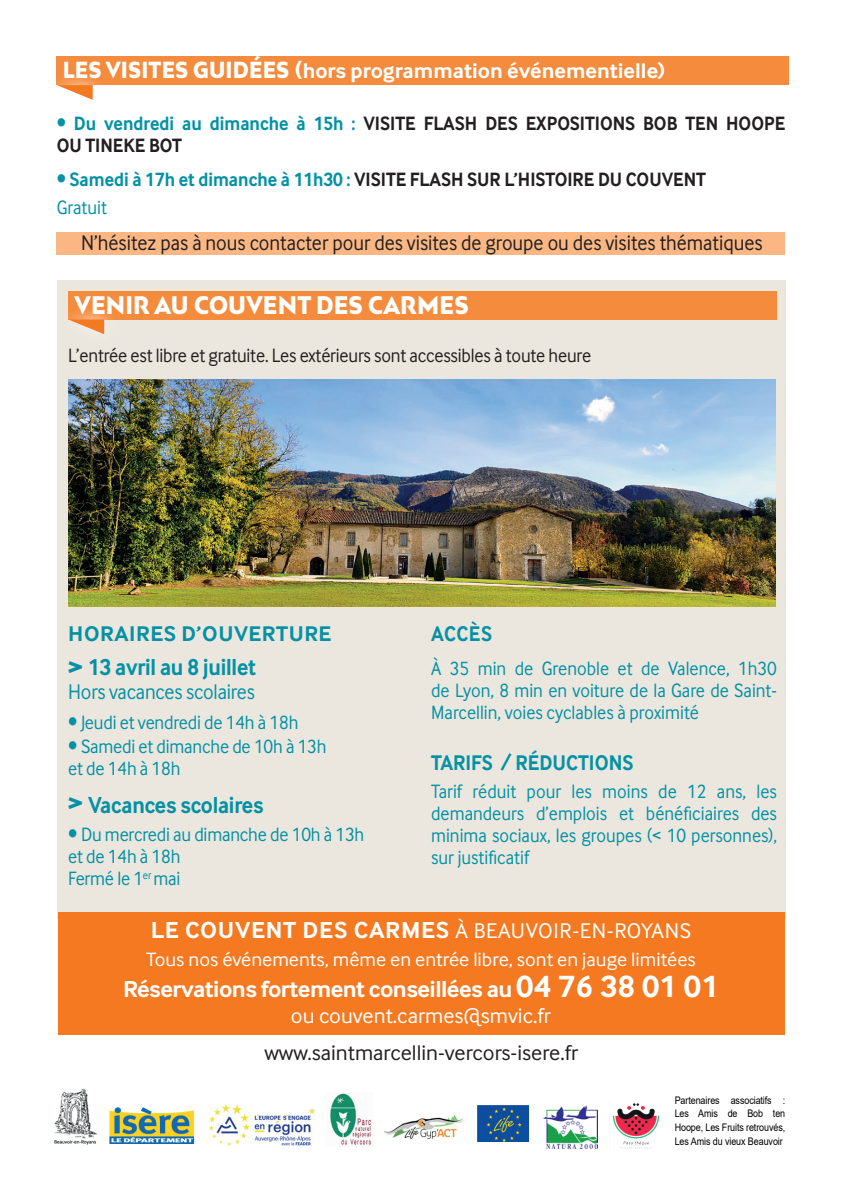
<style>
.page{position:relative;width:842px;height:1191px;background:#fff}
.page>*{position:absolute;margin:0;border:0;box-sizing:border-box;transform-origin:0 0}
.t1{font:700 24px "Inter Face";letter-spacing:-.02em;color:#fff}
.t2{font:700 24px "Inter Face";letter-spacing:-.01em;color:#0391a5;scale:.9 1}
.t3{font:900 24px "Bw Mitga";letter-spacing:.01em;color:#fff;scale:.9 1}
.t4{font:22px "Inter Face";color:#231f20;scale:.9 1}
.t5{font:700 22px "Inter Face";color:#fff}
.t6{font:22px "Inter Face";letter-spacing:.03em;color:#fff}
.t7{font:22px "Inter Face";color:#231f20}
.t8{font:22px "Inter Face";color:#fff}
.t9{font:22px "Inter Face";letter-spacing:-.01em;color:#0391a5;scale:.9 1}
.t10{font:700 22px "Inter Face";letter-spacing:.025em;color:#0391a5}
.t11{font:700 22px "Inter Face";color:#0391a5;scale:.9 1}
.t12{font:700 22px "Inter Face";letter-spacing:.025em;color:#0391a5;scale:.9 1}
.t13{font:20px/22px "Inter Face";letter-spacing:-.01em;color:#0391a5;text-align:justify;scale:.9 1}
.t14{font:700 20px/22px "Inter Face";color:#231f20;scale:.9 1}
.t15{font:20px "Inter Face";letter-spacing:-.01em;color:#231f20;scale:.9 1}
.t16{font:20px "Inter Face";color:#fff}
.t17{font:10.4px/14px "Arial";letter-spacing:-.01em;color:#000001;text-align:justify;scale:.86 1}
.s1{font-family:"Bw Mitga";font-weight:900}
.s2{font-family:"Bw Mitga"}
.s3{color:#0391a5}
.s4{font-weight:400;color:#0391a5}
.s5{font-size:30px}
.s6{font-weight:700}
.s7{font-weight:700;font-size:24px}
.s8{font-size:32px}
</style>
<div class="page">
<div style="left:57px;top:281px;width:728px;height:637px;background:#ece7de"></div>
<img style="left:109px;top:1107px;width:86px;height:36px">
<img style="left:54px;top:1088px;width:43px;height:57px">
<img style="left:209px;top:1104px;width:106px;height:41px">
<img style="left:330px;top:1093px;width:43px;height:53px">
<img style="left:384px;top:1115px;width:81px;height:25px">
<img style="left:478px;top:1105px;width:51px;height:36px">
<img style="left:544px;top:1105px;width:53px;height:43px">
<div style="left:68px;top:291px;width:708px;height:28px;background:#f58b3c"></div>
<div style="left:57px;top:57px;width:732px;height:28px;background:#f58b3c"></div>
<div style="left:58px;top:306px;width:59px;height:40px;background:#fff;opacity:.75"></div>
<svg style="left:68px;top:319px;width:36px;height:15px"></svg>
<div style="left:46px;top:72px;width:60px;height:40px;background:#fff;opacity:.75"></div>
<svg style="left:57px;top:85px;width:36px;height:15px"></svg>
<div style="left:58px;top:912px;width:727px;height:123px;background:#f47921"></div>
<div style="left:57px;top:232px;width:728px;height:23px;background:#fab783"></div>
<img style="left:68px;top:379px;width:708px;height:227px">
<img style="left:612px;top:1103px;width:48px;height:46px">
<p class="t5" style="left:63px;top:58px;width:604px"><span class="s1">LES VISITES GUIDÉES</span> <span class="s2">(</span>hors programmation événementielle)</p>
<p class="t14" style="left:57px;top:112px;width:811px"><span class="s3">• Du vendredi au dimanche à 15h :</span> VISITE FLASH DES EXPOSITIONS BOB TEN HOOPE<br>OU TINEKE BOT</p>
<p class="t14" style="left:57px;top:165px;width:723px;line-height:27.6px"><span class="s3">• Samedi à 17h et dimanche à 11h30 :</span> VISITE FLASH SUR L’HISTOIRE DU COUVENT<br><span class="s4">Gratuit</span></p>
<p class="t4" style="left:81px;top:230px;width:759px">N’hésitez pas à nous contacter pour des visites de groupe ou des visites thématiques</p>
<p class="t3" style="left:74px;top:289px;width:439px">VENIR AU COUVENT DES CARMES</p>
<p class="t15" style="left:68px;top:344px;width:583px">L’entrée est libre et gratuite. Les extérieurs sont accessibles à toute heure</p>
<p class="t10" style="left:68px;top:621px;width:265px">HORAIRES D’OUVERTURE</p>
<p class="t2" style="left:68px;top:653px;width:210px"><span class="s5">&gt;</span> 13 avril au 8 juillet</p>
<p class="t9" style="left:68px;top:679px;width:209px">Hors vacances scolaires</p>
<p class="t13" style="left:68px;top:711px;width:257px"><span class="s6">•</span> Jeudi et vendredi de 14h à 18h</p>
<p class="t13" style="left:68px;top:735px;width:289px"><span class="s6">•</span> Samedi et dimanche de 10h à 13h et de 14h à 18h</p>
<p class="t2" style="left:68px;top:791px;width:219px"><span class="s5">&gt;</span> Vacances scolaires</p>
<p class="t13" style="left:68px;top:823px;width:331px;text-align:left"><span class="s6">•</span> Du mercredi au dimanche de 10h à 13h et de 14h à 18h<br>Fermé le 1<sup>er</sup> mai</p>
<p class="t12" style="left:431px;top:621px;width:69px">ACCÈS</p>
<p class="t13" style="left:431px;top:657px;width:386px">À 35 min de Grenoble et de Valence, 1h30 de Lyon, 8 min en voiture de la Gare de Saint-Marcellin, voies cyclables à proximité</p>
<p class="t11" style="left:431px;top:750px;width:226px">TARIFS / RÉDUCTIONS</p>
<p class="t13" style="left:431px;top:780px;width:386px">Tarif réduit pour les moins de 12 ans, les demandeurs d’emplois et bénéficiaires des minima sociaux, les groupes (&lt; 10 personnes), sur justificatif</p>
<p class="t6" style="left:151px;top:917px;width:542px"><span class="s7">LE COUVENT DES CARMES</span> À BEAUVOIR-EN-ROYANS</p>
<p class="t16" style="left:146px;top:947px;width:551px">Tous nos événements, même en entrée libre, sont en jauge limitées</p>
<p class="t1" style="left:123px;top:975px;width:597px">Réservations fortement conseillées au <span class="s8">04 76 38 01 01</span></p>
<p class="t8" style="left:291px;top:1003px;width:261px">ou couvent.carmes@smvic.fr</p>
<p class="t7" style="left:264px;top:1039px;width:315px">www.saintmarcellin-vercors-isere.fr</p>
<p class="t17" style="left:675px;top:1092px;width:130px">Partenaires associatifs :<br>Les Amis de Bob ten Hoope, Les Fruits retrouvés, Les Amis du vieux Beauvoir</p>
</div>
